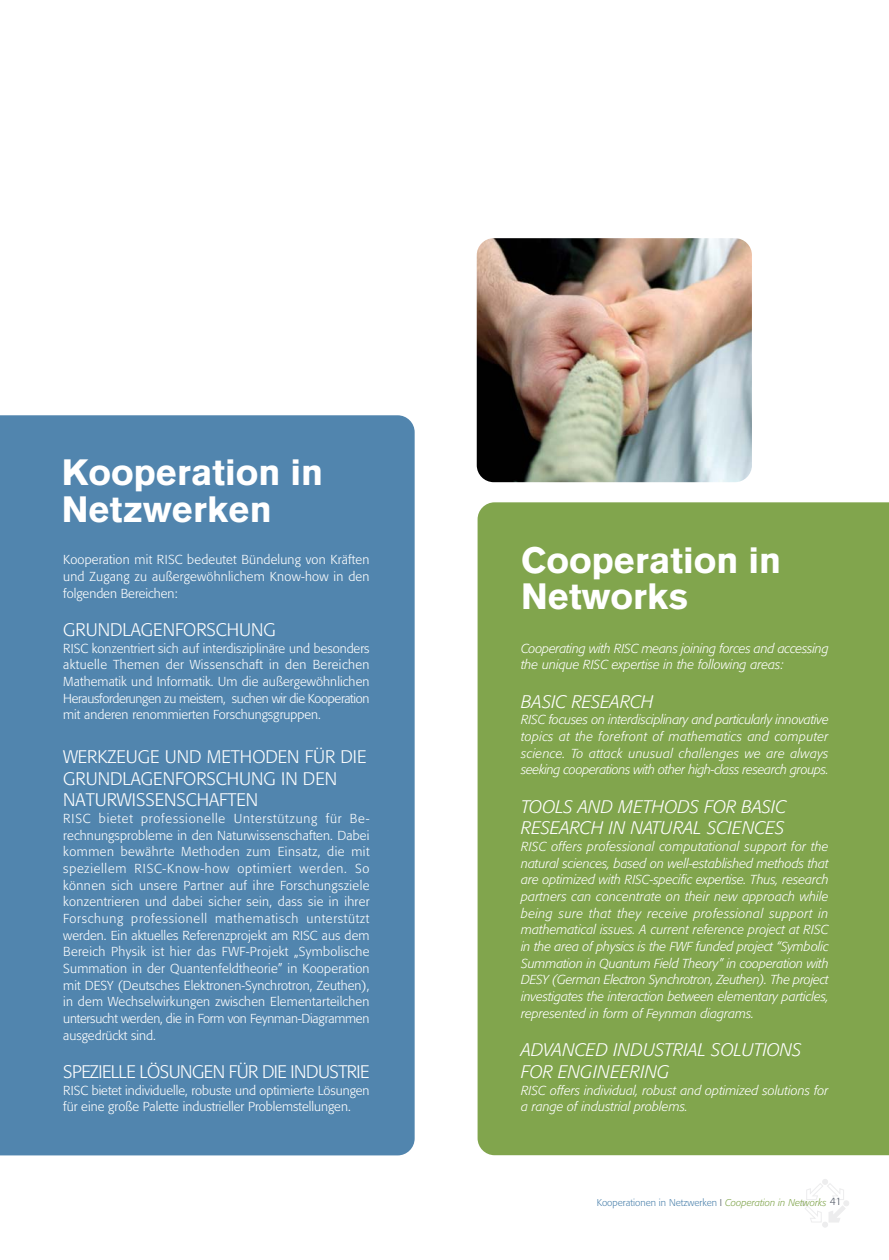
<style>
.page{position:relative;width:889px;height:1260px;background:#fff}
.page>*{position:absolute;margin:0;border:0;box-sizing:border-box;transform-origin:0 0}
.t1{font:900 36px/36px "Akzidenz Grotesk";color:#fff}
.t2{font:italic 300 18px/21.8px "Formata";color:#fff}
.t3{font:300 18px/21.8px "Formata";color:#fff}
.t4{font:300 18px "Formata";letter-spacing:-.03em;color:#fff}
.t5{font:300 12.9px/16.6px "Formata";color:#fff;text-align:justify}
.t6{font:italic 300 12.9px/16.6px "Formata";color:#fff}
.t7{font:300 9.75px "Formata";color:#5185ae}
.s1{color:#555c69}
.s2{font-style:italic;color:#81a54d}
.s3{font-size:10.5px;color:#555c69}
</style>
<div class="page">
<svg style="left:801px;top:1179px;width:48px;height:48px"></svg>
<div style="left:0;top:415px;width:415px;height:740px;background:#5185ae"></div>
<div style="left:477px;top:502px;width:412px;height:653px;background:#81a54d"></div>
<img style="left:477px;top:238px;width:275px;height:244px;border-radius:17px">
<h1 class="t1" style="left:62px;top:456px;width:263px;line-height:37.5px">Kooperation in<br>Netzwerken</h1>
<p class="t5" style="left:63px;top:552px;width:308px">Kooperation mit RISC bedeutet Bündelung von Kräften und Zugang zu außergewöhnlichem Know-how in den folgenden Bereichen:</p>
<h2 class="t3" style="left:63px;top:620px;width:214px">GRUNDLAGENFORSCHUNG</h2>
<p class="t5" style="left:63px;top:640px;width:308px">RISC konzentriert sich auf interdisziplinäre und besonders aktuelle Themen der Wissenschaft in den Bereichen Mathematik und Informatik. Um die außergewöhnlichen Herausforderungen zu meistern, suchen wir die Kooperation mit anderen renommierten Forschungsgruppen.</p>
<h2 class="t3" style="left:63px;top:747px;width:305px">WERKZEUGE UND METHODEN FÜR DIE<br>GRUNDLAGENFORSCHUNG IN DEN<br>NATURWISSENSCHAFTEN</h2>
<p class="t5" style="left:63px;top:811px;width:308px">RISC bietet professionelle Unterstützung für Be&shy;rechnungsprobleme in den Naturwissenschaften. Dabei kommen bewährte Methoden zum Einsatz, die mit speziellem RISC-Know-how optimiert werden. So können sich unsere Partner auf ihre Forschungsziele konzentrieren und dabei sicher sein, dass sie in ihrer Forschung professionell mathematisch unterstützt werden. Ein aktuelles Referenzprojekt am RISC aus dem Bereich Physik ist hier das FWF-Projekt „Symbolische Summation in der Quantenfeldtheorie” in Kooperation mit DESY (Deutsches Elektronen-Synchrotron, Zeuthen), in dem Wechselwirkungen zwischen Elementarteilchen untersucht werden, die in Form von Feynman-Diagrammen ausgedrückt sind.</p>
<h2 class="t4" style="left:63px;top:1063px;width:308px">SPEZIELLE LÖSUNGEN FÜR DIE INDUSTRIE</h2>
<p class="t5" style="left:63px;top:1082px;width:308px">RISC bietet individuelle, robuste und optimierte Lösungen für eine große Palette industrieller Problemstellungen.</p>
<h1 class="t1" style="left:521px;top:545px;width:262px">Cooperation in<br>Networks</h1>
<p class="t6" style="left:521px;top:640px;width:309px">Cooperating with RISC means joining forces and accessing the unique RISC expertise in the following areas:</p>
<h2 class="t2" style="left:521px;top:691px;width:134px">BASIC RESEARCH</h2>
<p class="t6" style="left:521px;top:712px;width:309px;text-align:justify">RISC focuses on interdisciplinary and particularly innovative topics at the forefront of mathematics and computer science. To attack unusual challenges we are always seeking cooperations with other high-class research groups.</p>
<h2 class="t2" style="left:521px;top:796px;width:267px">TOOLS AND METHODS FOR BASIC<br>RESEARCH IN NATURAL SCIENCES</h2>
<p class="t6" style="left:521px;top:839px;width:309px;text-align:justify">RISC offers professional computational support for the natural sciences, based on well-established methods that are optimized with RISC-specific expertise. Thus, research partners can concentrate on their new approach while being sure that they receive professional support in mathematical issues. A current reference project at RISC in the area of physics is the FWF funded project “Symbolic Summation in Quantum Field Theory” in cooperation with DESY (German Electron Synchrotron, Zeuthen). The project investigates the interaction between elementary particles, represented in form of Feynman diagrams.</p>
<h2 class="t2" style="left:521px;top:1040px;width:282px">ADVANCED INDUSTRIAL SOLUTIONS<br>FOR ENGINEERING</h2>
<p class="t6" style="left:521px;top:1082px;width:309px">RISC offers individual, robust and optimized solutions for a range of industrial problems.</p>
<p class="t7" style="left:597px;top:1197px;width:246px">Kooperationen in Netzwerken <span class="s1">I</span> <span class="s2">Cooperation in Networks</span> <span class="s3">41</span></p>
</div>
